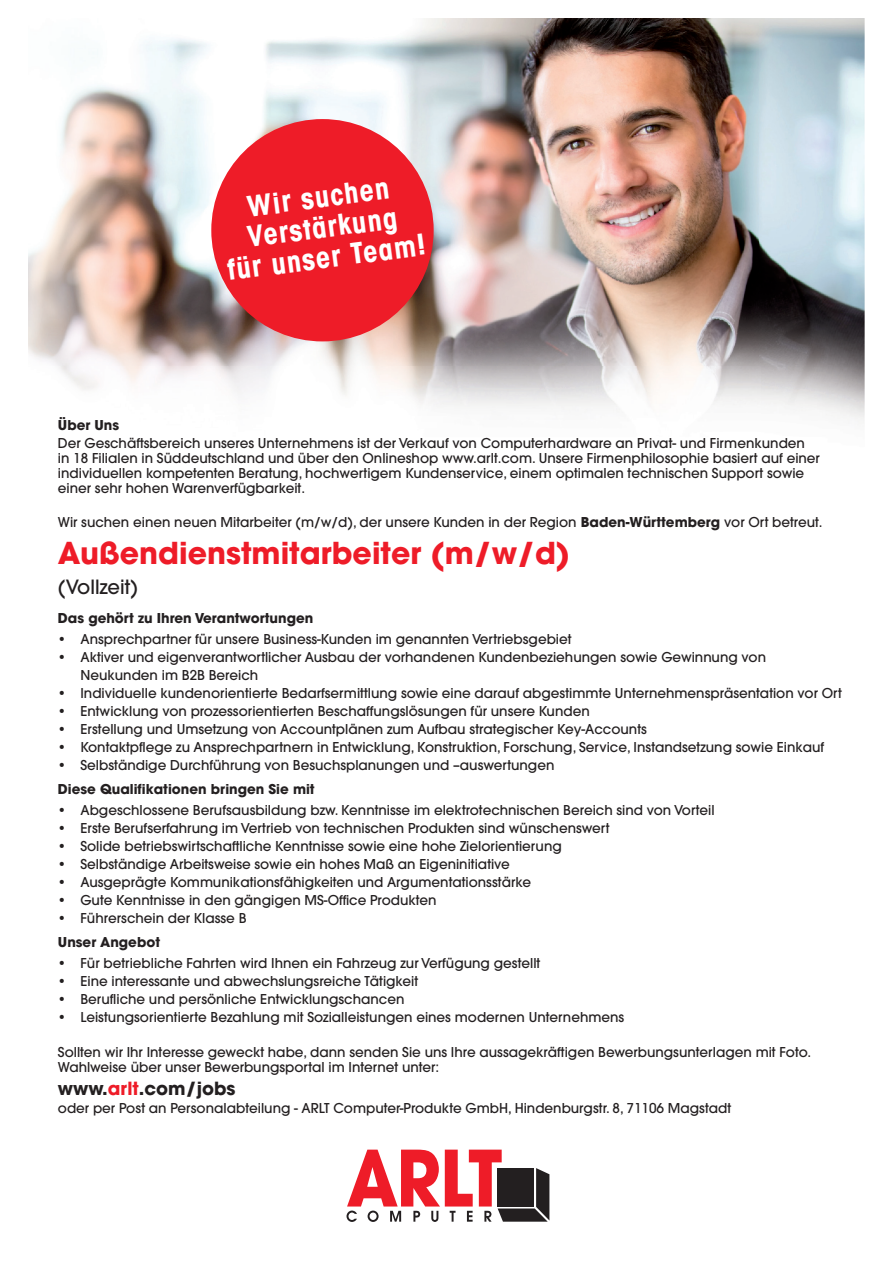
<style>
.page{position:relative;width:893px;height:1263px;background:#fff}
.page>*{position:absolute;margin:0;border:0;box-sizing:border-box;transform-origin:0 0}
.t1{font:700 30px "Avant Garde";color:#ee1c28}
.t2{font:700 condensed 28.95px/30.2px "Avant Garde";color:#fff;text-align:center}
.t3{font:500 19.5px "Avant Garde";color:#231f20}
.t4{font:700 18px "Avant Garde";color:#231f20}
.t5{font:500 13.5px/15px "Avant Garde";color:#231f20}
.t6{font:700 13.5px "Avant Garde";color:#231f20}
.s1{font-weight:700}
.s2{color:#ee1c28}
</style>
<div class="page">
<img style="left:29px;top:18px;width:835px;height:405px">
<div style="left:211px;top:119px;width:223px;height:222px;background:#ee1c28;border-radius:50%"></div>
<svg style="left:347px;top:1149px;width:202px;height:73px"></svg>
<h2 class="t2" style="left:217px;top:195px;width:201px;rotate:-8deg">Wir suchen<br>Verstärkung<br>für unser Team!</h2>
<p class="t6" style="left:58px;top:416px;width:63px">Über Uns</p>
<p class="t5" style="left:58px;top:435px;width:763px">Der Geschäftsbereich unseres Unternehmens ist der Verkauf von Computerhardware an Privat- und Firmenkunden in 18 Filialen in Süddeutschland und über den Onlineshop www.arlt.com. Unsere Firmenphilosophie basiert auf einer individuellen kompetenten Beratung, hochwertigem Kundenservice, einem optimalen technischen Support sowie einer sehr hohen Warenverfügbarkeit.</p>
<p class="t5" style="left:58px;top:515px;width:766px">Wir suchen einen neuen Mitarbeiter (m/w/d), der unsere Kunden in der Region <span class="s1">Baden-Württemberg</span> vor Ort betreut.</p>
<h1 class="t1" style="left:58px;top:533px;width:514px">Außendienstmitarbeiter (m/w/d)</h1>
<h3 class="t3" style="left:58px;top:575px;width:82px">(Vollzeit)</h3>
<p class="t6" style="left:58px;top:609px;width:257px">Das gehört zu Ihren Verantwortungen</p>
<p class="t5" style="left:58px;top:632px;width:515px">• Ansprechpartner für unsere Business-Kunden im genannten Vertriebsgebiet</p>
<p class="t5" style="left:80px;top:648px;width:687px;line-height:18px;text-indent:-23px">• Aktiver und eigenverantwortlicher Ausbau der vorhandenen Kundenbeziehungen sowie Gewinnung von<br>Neukunden im B2B Bereich</p>
<p class="t5" style="left:58px;top:686px;width:785px">• Individuelle kundenorientierte Bedarfsermittlung sowie eine darauf abgestimmte Unternehmenspräsentation vor Ort</p>
<p class="t5" style="left:58px;top:704px;width:533px">• Entwicklung von prozessorientierten Beschaffungslösungen für unsere Kunden</p>
<p class="t5" style="left:58px;top:722px;width:590px">• Erstellung und Umsetzung von Accountplänen zum Aufbau strategischer Key-Accounts</p>
<p class="t5" style="left:58px;top:740px;width:768px">• Kontaktpflege zu Ansprechpartnern in Entwicklung, Konstruktion, Forschung, Service, Instandsetzung sowie Einkauf</p>
<p class="t5" style="left:58px;top:758px;width:498px">• Selbständige Durchführung von Besuchsplanungen und –auswertungen</p>
<p class="t6" style="left:58px;top:780px;width:258px">Diese Qualifikationen bringen Sie mit</p>
<p class="t5" style="left:58px;top:803px;width:658px">• Abgeschlossene Berufsausbildung bzw. Kenntnisse im elektrotechnischen Bereich sind von Vorteil</p>
<p class="t5" style="left:58px;top:821px;width:553px">• Erste Berufserfahrung im Vertrieb von technischen Produkten sind wünschenswert</p>
<p class="t5" style="left:58px;top:839px;width:505px">• Solide betriebswirtschaftliche Kenntnisse sowie eine hohe Zielorientierung</p>
<p class="t5" style="left:58px;top:857px;width:453px">• Selbständige Arbeitsweise sowie ein hohes Maß an Eigeninitiative</p>
<p class="t5" style="left:58px;top:875px;width:475px">• Ausgeprägte Kommunikationsfähigkeiten und Argumentationsstärke</p>
<p class="t5" style="left:58px;top:893px;width:380px">• Gute Kenntnisse in den gängigen MS-Office Produkten</p>
<p class="t5" style="left:58px;top:911px;width:190px">• Führerschein der Klasse B</p>
<p class="t6" style="left:58px;top:933px;width:104px">Unser Angebot</p>
<p class="t5" style="left:58px;top:956px;width:484px">• Für betriebliche Fahrten wird Ihnen ein Fahrzeug zur Verfügung gestellt</p>
<p class="t5" style="left:58px;top:974px;width:362px">• Eine interessante und abwechslungsreiche Tätigkeit</p>
<p class="t5" style="left:58px;top:992px;width:348px">• Berufliche und persönliche Entwicklungschancen</p>
<p class="t5" style="left:58px;top:1010px;width:568px">• Leistungsorientierte Bezahlung mit Sozialleistungen eines modernen Unternehmens</p>
<p class="t5" style="left:58px;top:1045px;width:755px">Sollten wir Ihr Interesse geweckt habe, dann senden Sie uns Ihre aussagekräftigen Bewerbungsunterlagen mit Foto.<br>Wahlweise über unser Bewerbungsportal im Internet unter:</p>
<h3 class="t4" style="left:58px;top:1076px;width:179px">www.<span class="s2">arlt</span>.com/jobs</h3>
<p class="t5" style="left:58px;top:1100px;width:675px">oder per Post an Personalabteilung - ARLT Computer-Produkte GmbH, Hindenburgstr. 8, 71106 Magstadt</p>
</div>
